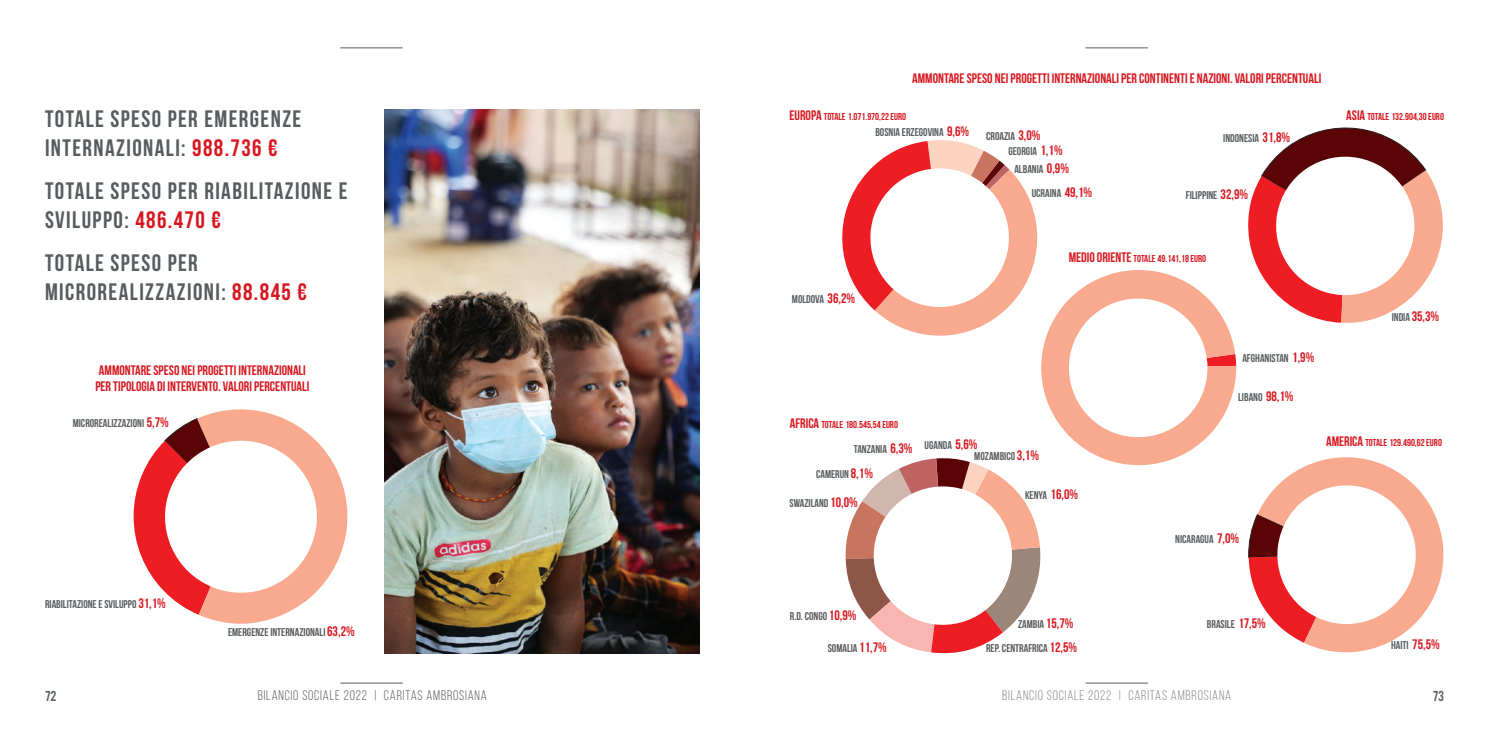
<style>
.page{position:relative;width:1489px;height:745px;background:#fff}
.page>*{position:absolute;margin:0;border:0;box-sizing:border-box;transform-origin:0 0}
.t1{font:700 23.75px/28.5px "Bebas Neue";letter-spacing:.06em;color:#575c5e}
.t2{font:700 13.75px/16.5px "Bebas Neue";color:#d7171f}
.t3{font:13.75px "Bebas Neue";letter-spacing:.06em;color:#575c5e}
.t4{font:13.75px "Bebas Neue";letter-spacing:.06em;color:#88898a}
.t5{font:700 11.25px "Bebas Neue";color:#575c5e}
.t6{font:11.25px "Bebas";color:#575c5e}
.t7{font:700 10px "Bebas Neue";color:#d7171f}
.s1{color:#d7171f}
.s2{font-size:13.75px;color:#d7171f}
.s3{font-size:13.75px}
</style>
<div class="page">
<hr style="left:340px;top:682px;width:63px;height:1px;background:#575c5e">
<hr style="left:340px;top:48px;width:63px;height:1px;background:#575c5e">
<hr style="left:1085px;top:48px;width:62px;height:1px;background:#575c5e">
<hr style="left:1085px;top:682px;width:62px;height:1px;background:#575c5e">
<svg style="left:133px;top:409px;width:215px;height:215px"></svg>
<img style="left:384px;top:109px;width:315px;height:544px">
<svg style="left:1248px;top:127px;width:195px;height:196px"></svg>
<svg style="left:1248px;top:457px;width:196px;height:196px"></svg>
<svg style="left:842px;top:140px;width:394px;height:514px"></svg>
<h1 class="t1" style="left:45px;top:104px;width:258px">TOTALE SPESO PER EMERGENZE<br>INTERNAZIONALI: <span class="s1">988.736 €</span></h1>
<h1 class="t1" style="left:45px;top:176px;width:304px">TOTALE SPESO PER RIABILITAZIONE E<br>SVILUPPO: <span class="s1">486.470 €</span></h1>
<h1 class="t1" style="left:45px;top:248px;width:263px">TOTALE SPESO PER<br>MICROREALIZZAZIONI: <span class="s1">88.845 €</span></h1>
<p class="t2" style="left:95px;top:361px;width:215px">AMMONTARE SPESO NEI PROGETTI INTERNAZIONALI<br>PER TIPOLOGIA DI INTERVENTO. VALORI PERCENTUALI</p>
<p class="t5" style="left:73px;top:416px;width:98px">MICROREALIZZAZIONI <span class="s2">5,7%</span></p>
<p class="t5" style="left:45px;top:598px;width:122px">RIABILITAZIONE E SVILUPPO <span class="s2">31,1%</span></p>
<p class="t5" style="left:228px;top:625px;width:128px">EMERGENZE INTERNAZIONALI <span class="s2">63,2%</span></p>
<p class="t2" style="left:912px;top:70px;width:410px">AMMONTARE SPESO NEI PROGETTI INTERNAZIONALI PER CONTINENTI E NAZIONI. VALORI PERCENTUALI</p>
<p class="t7" style="left:789px;top:111px;width:118px"><span class="s3">EUROPA</span> TOTALE 1.071.970,22 EURO</p>
<p class="t5" style="left:875px;top:126px;width:95px">BOSNIA ERZEGOVINA <span class="s2">9,6%</span></p>
<p class="t5" style="left:986px;top:130px;width:56px">CROAZIA <span class="s2">3,0%</span></p>
<p class="t5" style="left:1008px;top:145px;width:56px">GEORGIA <span class="s2">1,1%</span></p>
<p class="t5" style="left:1014px;top:163px;width:56px">ALBANIA <span class="s2">0,9%</span></p>
<p class="t5" style="left:1031px;top:187px;width:62px">UCRAINA <span class="s2">49,1%</span></p>
<p class="t5" style="left:1223px;top:132px;width:68px">INDONESIA <span class="s2">31,8%</span></p>
<p class="t5" style="left:1185px;top:189px;width:64px">FILIPPINE <span class="s2">32,9%</span></p>
<p class="t5" style="left:791px;top:292px;width:65px">MOLDOVA <span class="s2">36,2%</span></p>
<p class="t7" style="left:789px;top:419px;width:110px"><span class="s3">AFRICA</span> TOTALE 180.545,54 EURO</p>
<p class="t7" style="left:1068px;top:253px;width:139px"><span class="s3">MEDIO ORIENTE</span> TOTALE 49.141,18 EURO</p>
<p class="t5" style="left:1242px;top:352px;width:73px">AFGHANISTAN <span class="s2">1,9%</span></p>
<p class="t5" style="left:1238px;top:390px;width:57px">LIBANO <span class="s2">98,1%</span></p>
<p class="t7" style="left:1346px;top:111px;width:99px"><span class="s3">ASIA</span> TOTALE 132.904,30 EURO</p>
<p class="t5" style="left:1391px;top:310px;width:49px">INDIA <span class="s2">35,3%</span></p>
<p class="t5" style="left:853px;top:442px;width:125px">TANZANIA <span class="s2">6,3%</span> UGANDA <sup>5,6%</sup></p>
<p class="t5" style="left:974px;top:449px;width:66px">MOZAMBICO <span class="s2">3,1%</span></p>
<p class="t5" style="left:816px;top:468px;width:58px">CAMERUN <span class="s2">8,1%</span></p>
<p class="t5" style="left:789px;top:496px;width:70px">SWAZILAND <span class="s2">10,0%</span></p>
<p class="t5" style="left:789px;top:609px;width:68px">R.D. CONGO <span class="s2">10,9%</span></p>
<p class="t5" style="left:1024px;top:488px;width:55px">KENYA <span class="s2">16,0%</span></p>
<p class="t5" style="left:1018px;top:617px;width:57px">ZAMBIA <span class="s2">15,7%</span></p>
<p class="t5" style="left:827px;top:641px;width:61px">SOMALIA <span class="s2">11,7%</span></p>
<p class="t5" style="left:986px;top:641px;width:92px">REP. CENTRAFRICA <span class="s2">12,5%</span></p>
<p class="t5" style="left:1175px;top:532px;width:65px">NICARAGUA <span class="s2">7,0%</span></p>
<p class="t5" style="left:1206px;top:617px;width:60px">BRASILE <span class="s2">17,5%</span></p>
<p class="t7" style="left:1325px;top:437px;width:117px"><span class="s3">AMERICA</span> TOTALE 129.490,62 EURO</p>
<p class="t5" style="left:1390px;top:638px;width:50px">HAITI <span class="s2">75,5%</span></p>
<p class="t6" style="left:45px;top:687px;width:13px">72</p>
<p class="t3" style="left:258px;top:687px;width:230px">BILANCIO SOCIALE 2022 | CARITAS AMBROSIANA</p>
<p class="t4" style="left:1002px;top:687px;width:230px">BILANCIO SOCIALE 2022 | CARITAS AMBROSIANA</p>
<p class="t6" style="left:1432px;top:687px;width:13px">73</p>
</div>
